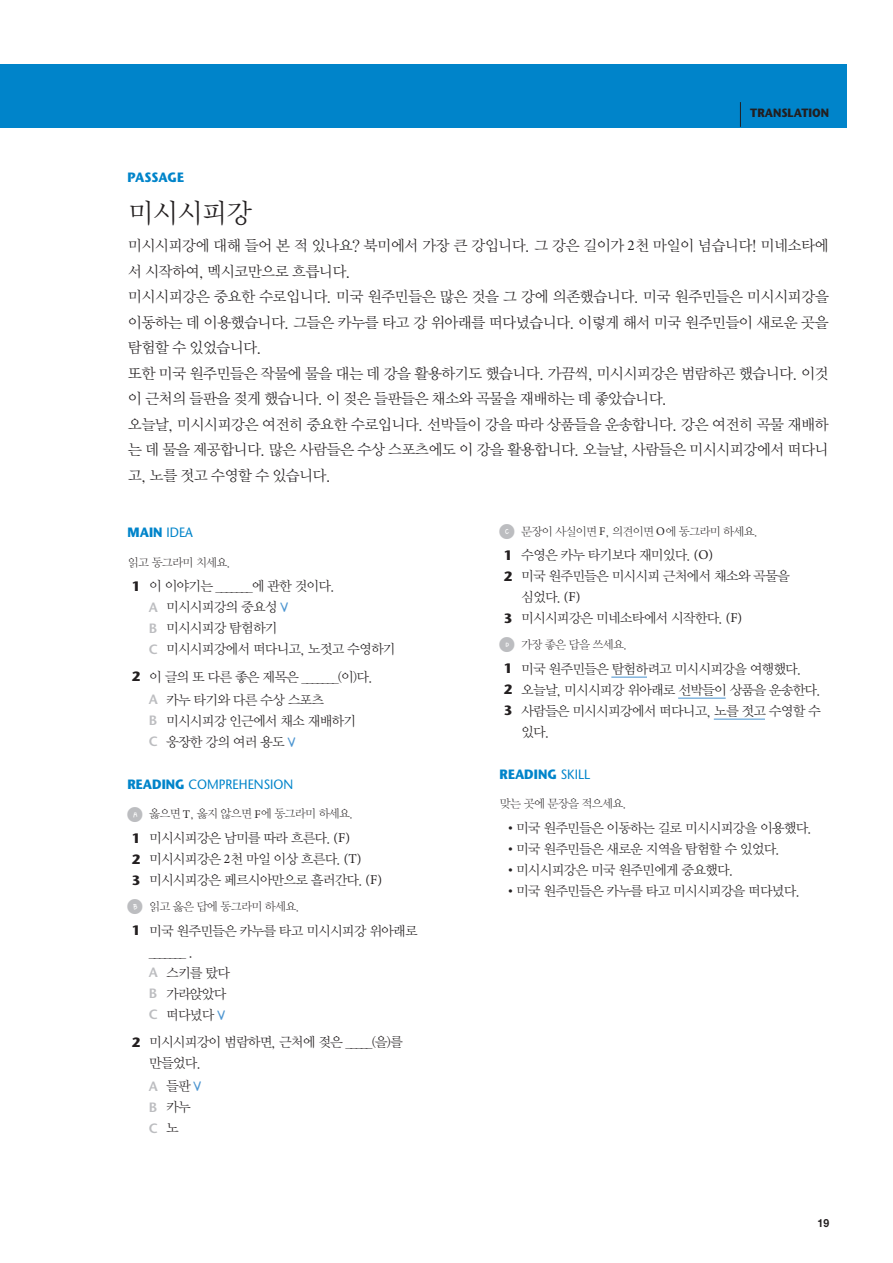
<style>
.page{position:relative;width:893px;height:1263px;background:#fff}
.page>*{position:absolute;margin:0;border:0;box-sizing:border-box;transform-origin:0 0}
.t1{font:27px "Y Mj O12";letter-spacing:-.09em;color:#231f20}
.t2{font:15px/25.5px "Y Mj O12";letter-spacing:-.1em;color:#231f20}
.t3{font:13.5px/21px "Y Mj O12";letter-spacing:-.12em;color:#231f20}
.t4{font:700 13.5px "Stone Sans";color:#0084ca;scale:.93 1}
.t5{font:13.5px "Stone Sans";color:#0084ca;scale:.93 1}
.t6{font:600 13.5px "Stone Sans";color:#bcbdc0}
.t7{font:700 12px "Stone Sans";color:#231f20;scale:.93 1}
.t8{font:11.7px "Y Mj O11";letter-spacing:-.12em;color:#231f20}
.t9{font:700 11.25px "Helvetica Neue";color:#231f20;scale:.93 1}
.s1{font-family:"Minion Pro"}
.s2{font-weight:400}
.s3{font-family:"Stone Sans";font-weight:700}
.s4{font-family:"Stone Sans";font-weight:600;color:#bcbdc0}
.s5{font-family:"Scrogglet";color:#4e96d1}
.s6{font-weight:700}
.s7{font-family:"Jang NUM Kwang Soo";font-size:15px;color:#bcbdc0}
.s8{font-family:"Y Mj O12";font-weight:400;color:#231f20}
</style>
<div class="page">
<div style="left:0;top:64px;width:846px;height:64px;background:#0084ca"></div>
<svg style="left:740px;top:102px;width:1px;height:25px"></svg>
<hr style="left:611px;top:677px;width:36px;height:1px;background:#4e96d1">
<hr style="left:678px;top:698px;width:48px;height:1px;background:#4e96d1">
<hr style="left:714px;top:719px;width:51px;height:1px;background:#4e96d1">
<p class="t7" style="left:750px;top:105px;width:86px">TRANSLATION</p>
<p class="t4" style="left:128px;top:168px;width:62px">PASSAGE</p>
<h1 class="t1" style="left:128px;top:196px;width:127px">미시시피강</h1>
<p class="t2" style="left:128px;top:233px;width:703px">미시시피강에 대해 들어 본 적 있나요? 북미에서 가장 큰 강입니다. 그 강은 길이가 <span class="s1">2</span>천 마일이 넘습니다! 미네소타에 서 시작하여, 멕시코만으로 흐릅니다.<br>미시시피강은 중요한 수로입니다. 미국 원주민들은 많은 것을 그 강에 의존했습니다. 미국 원주민들은 미시시피강을 이동하는 데 이용했습니다. 그들은 카누를 타고 강 위아래를 떠다녔습니다. 이렇게 해서 미국 원주민들이 새로운 곳을 탐험할 수 있었습니다.<br>또한 미국 원주민들은 작물에 물을 대는 데 강을 활용하기도 했습니다. 가끔씩, 미시시피강은 범람하곤 했습니다. 이것 이 근처의 들판을 젖게 했습니다. 이 젖은 들판들은 채소와 곡물을 재배하는 데 좋았습니다.<br>오늘날, 미시시피강은 여전히 중요한 수로입니다. 선박들이 강을 따라 상품들을 운송합니다. 강은 여전히 곡물 재배하 는 데 물을 제공합니다. 많은 사람들은 수상 스포츠에도 이 강을 활용합니다. 오늘날, 사람들은 미시시피강에서 떠다니 고, 노를 젓고 수영할 수 있습니다.</p>
<p class="t4" style="left:128px;top:523px;width:72px">MAIN <span class="s2">I DEA</span></p>
<p class="t8" style="left:128px;top:555px;width:105px">읽고 동그라미 치세요.</p>
<p class="t3" style="left:149px;top:576px;width:249px;text-indent:-17px"><span class="s3">1</span> 이 이야기는 _______에 관한 것이다.<br><span class="s4">A</span> 미시시피강의 중요성 <span class="s5">V<br></span><span class="s4">B</span> 미시시피강 탐험하기<br><span class="s4">C</span> 미시시피강에서 떠다니고, 노젓고 수영하기</p>
<p class="t3" style="left:149px;top:665px;width:226px;line-height:23.1px;text-indent:-17px"><span class="s3">2</span> 이 글의 또 다른 좋은 제목은 _______(이)다.<br><span class="s4">A</span> 카누 타기와 다른 수상 스포츠</p>
<p class="t3" style="left:149px;top:710px;width:209px"><span class="s4">B</span> 미시시피강 인근에서 채소 재배하기<br><span class="s4">C</span> 웅장한 강의 여러 용도 <span class="s5">V</span></p>
<p class="t5" style="left:128px;top:776px;width:180px"><span class="s6">READING</span> COMPREHENSION</p>
<p class="t8" style="left:128px;top:807px;width:228px"><span class="s7">A</span> 옳으면 <span class="s1">T</span>, 옳지 않으면 <span class="s1">F</span>에 동그라미 하세요.</p>
<p class="t3" style="left:132px;top:827px;width:252px"><span class="s3">1</span> 미시시피강은 남미를 따라 흐른다. <span class="s1">(F)<br></span><span class="s3">2</span> 미시시피강은 <span class="s1">2</span>천 마일 이상 흐른다. <span class="s1">(T)<br></span><span class="s3">3</span> 미시시피강은 페르시아만으로 흘러간다. <span class="s1">(F)</span></p>
<p class="t8" style="left:128px;top:899px;width:174px"><span class="s7">B</span> 읽고 옳은 답에 동그라미 하세요.</p>
<p class="t3" style="left:149px;top:920px;width:271px;text-indent:-17px"><span class="s3">1</span> 미국 원주민들은 카누를 타고 미시시피강 위아래로 _______ .<br><span class="s4">A</span> 스키를 탔다<br><span class="s4">B</span> 가라앉았다<br><span class="s4">C</span> 떠다녔다 <span class="s5">V</span></p>
<p class="t3" style="left:149px;top:1031px;width:256px;text-indent:-17px"><span class="s3">2</span> 미시시피강이 범람하면, 근처에 젖은 _____(을)를 만들었다.</p>
<p class="t3" style="left:149px;top:1075px;width:54px"><span class="s4">A</span> 들판 <span class="s5">V<br></span><span class="s4">B</span> 카누</p>
<p class="t6" style="left:149px;top:1120px;width:32px">C <span class="s8">노</span></p>
<p class="t8" style="left:500px;top:524px;width:260px"><span class="s7">C</span> 문장이 사실이면 <span class="s1">F</span>, 의견이면 <span class="s1">O</span>에 동그라미 하세요.</p>
<p class="t3" style="left:504px;top:545px;width:211px"><span class="s3">1</span> 수영은 카누 타기보다 재미있다. <span class="s1">(O)</span></p>
<p class="t3" style="left:504px;top:566px;width:288px"><span class="s3">2</span> 미국 원주민들은 미시시피 근처에서 채소와 곡물을</p>
<p class="t3" style="left:521px;top:587px;width:61px">심었다. <span class="s1">(F)</span></p>
<p class="t3" style="left:504px;top:608px;width:240px"><span class="s3">3</span> 미시시피강은 미네소타에서 시작한다. <span class="s1">(F)</span></p>
<p class="t8" style="left:500px;top:637px;width:130px"><span class="s7">D</span> 가장 좋은 답을 쓰세요.</p>
<p class="t3" style="left:504px;top:658px;width:300px"><span class="s3">1</span> 미국 원주민들은 탐험하려고 미시시피강을 여행했다.</p>
<p class="t3" style="left:504px;top:679px;width:319px"><span class="s3">2</span> 오늘날, 미시시피강 위아래로 선박들이 상품을 운송한다.</p>
<p class="t3" style="left:504px;top:700px;width:319px"><span class="s3">3</span> 사람들은 미시시피강에서 떠다니고, 노를 젓고 수영할 수</p>
<p class="t3" style="left:521px;top:721px;width:31px">있다.</p>
<p class="t4" style="left:500px;top:765px;width:99px">READING <span class="s2">SKILL</span></p>
<p class="t8" style="left:500px;top:797px;width:129px">맞는 곳에 문장을 적으세요.</p>
<p class="t3" style="left:504px;top:817px;width:310px">•미국 원주민들은 이동하는 길로 미시시피강을 이용했다.</p>
<p class="t3" style="left:504px;top:838px;width:278px">•미국 원주민들은 새로운 지역을 탐험할 수 있었다.</p>
<p class="t3" style="left:504px;top:859px;width:232px">•미시시피강은 미국 원주민에게 중요했다.</p>
<p class="t3" style="left:504px;top:880px;width:298px">•미국 원주민들은 카누를 타고 미시시피강을 떠다녔다.</p>
<p class="t9" style="left:817px;top:1216px;width:14px">19</p>
</div>
